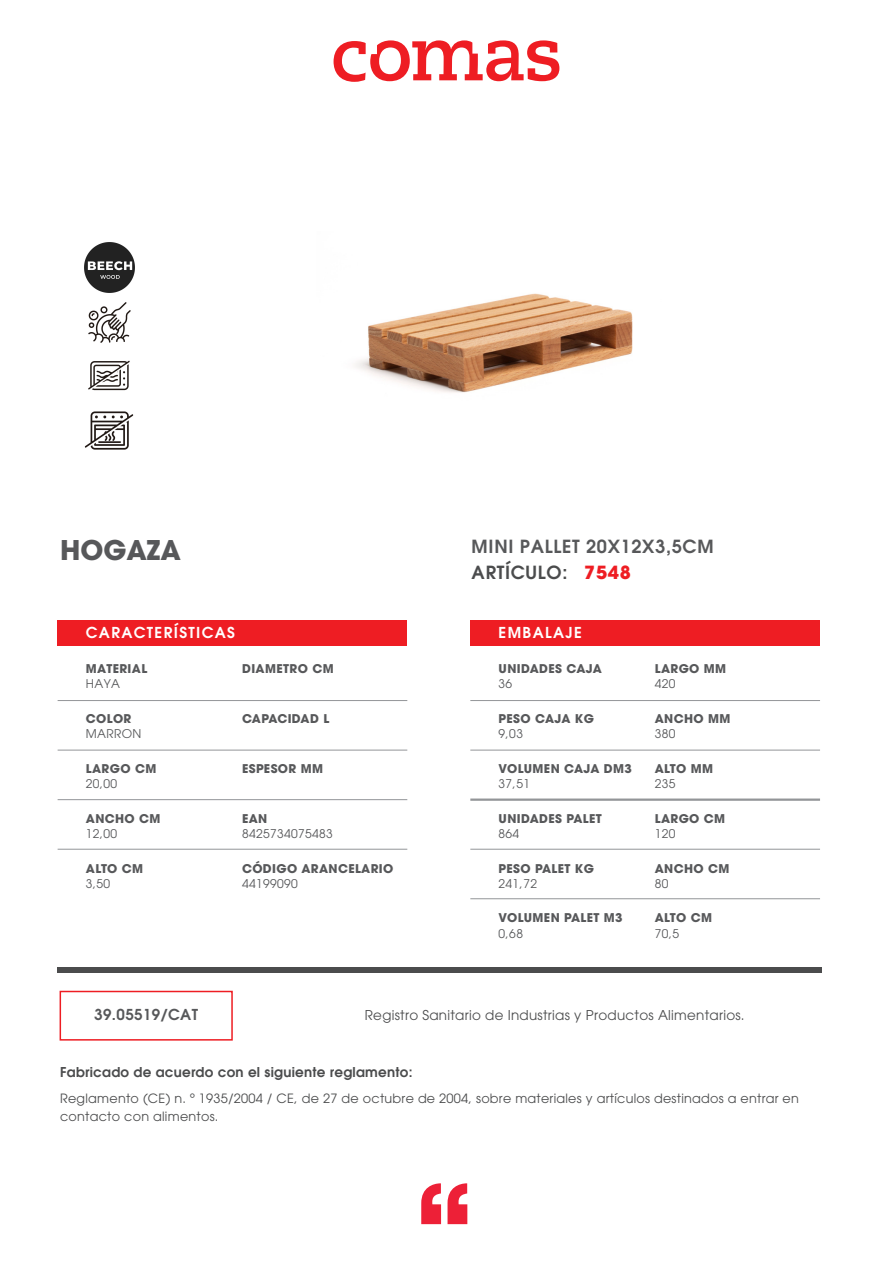
<style>
.page{position:relative;width:893px;height:1263px;background:#fff}
.page>*{position:absolute;margin:0;border:0;box-sizing:border-box;transform-origin:0 0}
.t1{font:700 27px "Avant Garde";color:#57585a}
.t2{font:600 18px/25.7px "Avant Garde";letter-spacing:.04em;color:#57585a}
.t3{font:600 15px "Avant Garde";letter-spacing:.09em;color:#fff}
.t4{font:600 15px "Avant Garde";letter-spacing:.03em;color:#57585a}
.t5{font:13.5px "Avant Garde";letter-spacing:.02em;color:#4b4c4d}
.t6{font:600 13.5px "Avant Garde";letter-spacing:.02em;color:#4b4c4d}
.t7{font:12.75px/18px "Avant Garde";letter-spacing:.02em;color:#4b4c4d}
.t8{font:700 12px "Avant Garde";letter-spacing:.03em;color:#57585a}
.t9{font:12px "Avant Garde";letter-spacing:.03em;color:#57585a}
.t10{font:700 12px "Avant Garde";letter-spacing:.01em;color:#57585a}
.s1{color:#4b4c4d}
.s2{font-weight:700;color:#ee1d23}
</style>
<div class="page">
<svg style="left:421px;top:1183px;width:20px;height:41px"></svg>
<svg style="left:448px;top:1183px;width:19px;height:41px"></svg>
<svg style="left:334px;top:40px;width:225px;height:42px"></svg>
<div style="left:58px;top:620px;width:349px;height:25px;background:#ee1d23"></div>
<div style="left:58px;top:967px;width:764px;height:6px;background:#4b4c4d"></div>
<hr style="left:58px;top:700px;width:349px;height:1px;background:#939598">
<hr style="left:58px;top:750px;width:349px;height:1px;background:#939598">
<hr style="left:58px;top:799px;width:349px;height:1px;background:#939598">
<hr style="left:58px;top:849px;width:349px;height:1px;background:#939598">
<div style="left:470px;top:620px;width:350px;height:25px;background:#ee1d23"></div>
<hr style="left:470px;top:700px;width:350px;height:1px;background:#939598">
<hr style="left:470px;top:750px;width:350px;height:1px;background:#939598">
<hr style="left:470px;top:798px;width:350px;height:3px;background:#939598">
<hr style="left:470px;top:849px;width:350px;height:1px;background:#939598">
<hr style="left:470px;top:898px;width:350px;height:1px;background:#939598">
<div style="left:60px;top:991px;width:173px;height:49px;border:2px solid #ee1d23"></div>
<img style="left:84px;top:242px;width:51px;height:208px">
<img style="left:355px;top:293px;width:278px;height:100px">
<h1 class="t1" style="left:60px;top:532px;width:122px">HOGAZA</h1>
<h2 class="t2" style="left:472px;top:533px;width:243px">MINI PALLET 20X12X3,5CM<br><span class="s1">ARTÍCULO:</span> <span class="s2">7548</span></h2>
<p class="t3" style="left:86px;top:623px;width:151px">CARACTERÍSTICAS</p>
<p class="t8" style="left:86px;top:661px;width:63px">MATERIAL</p>
<p class="t9" style="left:86px;top:677px;width:36px">HAYA</p>
<p class="t8" style="left:242px;top:661px;width:93px">DIAMETRO CM</p>
<p class="t8" style="left:86px;top:711px;width:47px">COLOR</p>
<p class="t9" style="left:86px;top:727px;width:57px">MARRON</p>
<p class="t8" style="left:86px;top:761px;width:72px">LARGO CM</p>
<p class="t9" style="left:86px;top:777px;width:33px">20,00</p>
<p class="t8" style="left:86px;top:810px;width:76px">ANCHO CM</p>
<p class="t9" style="left:86px;top:826px;width:33px">12,00</p>
<p class="t8" style="left:86px;top:860px;width:59px">ALTO CM</p>
<p class="t9" style="left:86px;top:876px;width:26px">3,50</p>
<p class="t10" style="left:242px;top:711px;width:89px">CAPACIDAD L</p>
<p class="t8" style="left:242px;top:761px;width:83px">ESPESOR MM</p>
<p class="t8" style="left:242px;top:810px;width:27px">EAN</p>
<p class="t9" style="left:242px;top:826px;width:92px">8425734075483</p>
<p class="t8" style="left:242px;top:860px;width:153px">CÓDIGO ARANCELARIO</p>
<p class="t9" style="left:242px;top:876px;width:57px">44199090</p>
<p class="t3" style="left:499px;top:623px;width:85px">EMBALAJE</p>
<p class="t8" style="left:499px;top:661px;width:105px">UNIDADES CAJA</p>
<p class="t9" style="left:499px;top:677px;width:15px">36</p>
<p class="t8" style="left:499px;top:711px;width:97px">PESO CAJA KG</p>
<p class="t9" style="left:499px;top:727px;width:26px">9,03</p>
<p class="t8" style="left:499px;top:761px;width:135px">VOLUMEN CAJA DM3</p>
<p class="t9" style="left:499px;top:777px;width:33px">37,51</p>
<p class="t8" style="left:499px;top:810px;width:105px">UNIDADES PALET</p>
<p class="t9" style="left:499px;top:826px;width:22px">864</p>
<p class="t8" style="left:499px;top:860px;width:97px">PESO PALET KG</p>
<p class="t9" style="left:499px;top:876px;width:40px">241,72</p>
<p class="t8" style="left:499px;top:910px;width:126px">VOLUMEN PALET M3</p>
<p class="t9" style="left:499px;top:926px;width:26px">0,68</p>
<p class="t8" style="left:655px;top:661px;width:73px">LARGO MM</p>
<p class="t9" style="left:655px;top:677px;width:22px">420</p>
<p class="t8" style="left:655px;top:711px;width:77px">ANCHO MM</p>
<p class="t9" style="left:655px;top:727px;width:22px">380</p>
<p class="t8" style="left:655px;top:761px;width:60px">ALTO MM</p>
<p class="t9" style="left:655px;top:777px;width:22px">235</p>
<p class="t8" style="left:655px;top:810px;width:72px">LARGO CM</p>
<p class="t9" style="left:655px;top:826px;width:22px">120</p>
<p class="t8" style="left:655px;top:860px;width:76px">ANCHO CM</p>
<p class="t9" style="left:655px;top:876px;width:15px">80</p>
<p class="t8" style="left:655px;top:910px;width:59px">ALTO CM</p>
<p class="t9" style="left:655px;top:926px;width:26px">70,5</p>
<p class="t4" style="left:94px;top:1005px;width:105px">39.05519/CAT</p>
<p class="t5" style="left:365px;top:1007px;width:381px">Registro Sanitario de Industrias y Productos Alimentarios.</p>
<p class="t6" style="left:60px;top:1063px;width:354px">Fabricado de acuerdo con el siguiente reglamento:</p>
<p class="t7" style="left:60px;top:1090px;width:740px">Reglamento (CE) n. º 1935/2004 / CE, de 27 de octubre de 2004, sobre materiales y artículos destinados a entrar en contacto con alimentos.</p>
</div>
